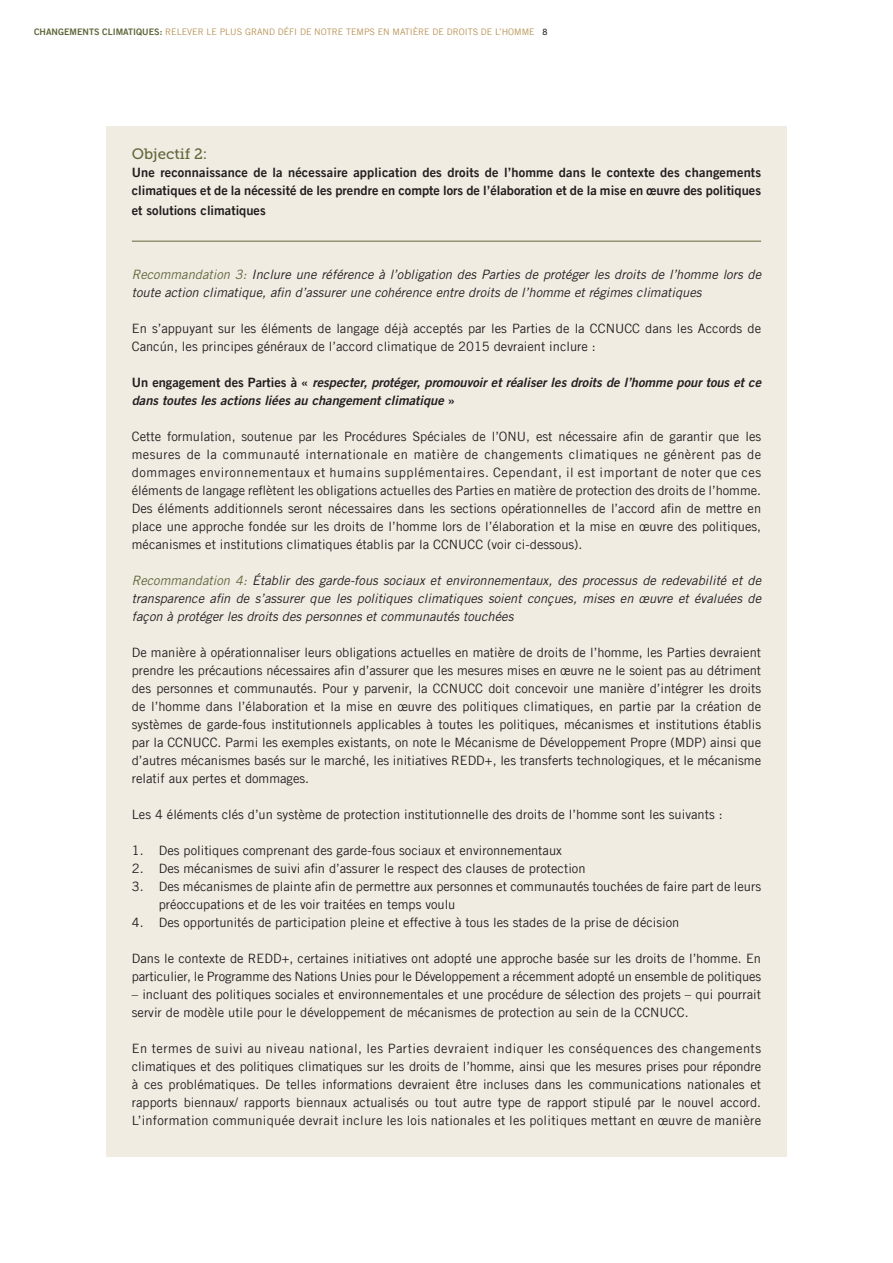
<style>
.page{position:relative;width:893px;height:1263px;background:#fff}
.page>*{position:absolute;margin:0;border:0;box-sizing:border-box;transform-origin:0 0}
.t1{font:15px "Museo Slab 500";color:#61673b}
.t2{font:12.9px/18px "Amnesty Trade Gothic";color:#231f20}
.t3{font:italic 12.9px/18px "Amnesty Trade Gothic";color:#231f20}
.t4{font:12.9px/18px "Amnesty Trade Gothic Bd 2";color:#231f20}
.t5{font:12.9px/18px "Amnesty Trade Gothic Bd 2 Obl";color:#231f20}
.t6{font:12.9px "Amnesty Trade Gothic";letter-spacing:.035em;color:#231f20}
.t7{font:9px "Amnesty Trade Gothic";color:#b89356}
.s1{font-family:"Amnesty Trade Gothic Bd 2";color:#61673b}
.s2{font-family:"Helvetica Neue";color:#231f20}
.s3{color:#61673b}
.s4{font-family:"Amnesty Trade Gothic Bd 2"}
</style>
<div class="page">
<div style="left:106px;top:126px;width:681px;height:1031px;background:#f1ece2"></div>
<hr style="left:132px;top:241px;width:629px;height:1px;background:#61673b">
<p class="t7" style="left:34px;top:27px;width:515px"><span class="s1">CHANGEMENTS CLIMATIQUES:</span> RELEVER LE PLUS GRAND DÉFI DE NOTRE TEMPS EN MATIÈRE DE DROITS DE L’HOMME <span class="s2">8</span></p>
<p class="t1" style="left:132px;top:145px;width:77px">Objectif 2:</p>
<p class="t4" style="left:132px;top:163px;width:631px">Une reconnaissance de la nécessaire application des droits de l’homme dans le contexte des changements climatiques et de la nécessité de les prendre en compte lors de l’élaboration et de la mise en œuvre des politiques</p>
<p class="t4" style="left:132px;top:201px;width:136px">et solutions climatiques</p>
<p class="t3" style="left:132px;top:265px;width:631px"><span class="s3">Recommandation 3:</span> Inclure une référence à l’obligation des Parties de protéger les droits de l’homme lors de toute action climatique, afin d’assurer une cohérence entre droits de l’homme et régimes climatiques</p>
<p class="t2" style="left:132px;top:319px;width:631px">En s’appuyant sur les éléments de langage déjà acceptés par les Parties de la CCNUCC dans les Accords de<br>Cancún, les principes généraux de l’accord climatique de 2015 devraient inclure :</p>
<p class="t5" style="left:132px;top:373px;width:631px"><span class="s4">Un engagement des Parties à «</span> respecter, protéger, promouvoir et réaliser les droits de l’homme pour tous et ce dans toutes les actions liées au changement climatique <span class="s4">»</span></p>
<p class="t2" style="left:132px;top:427px;width:631px;text-align:justify">Cette formulation, soutenue par les Procédures Spéciales de l’ONU, est nécessaire afin de garantir que les mesures de la communauté internationale en matière de changements climatiques ne génèrent pas de dommages environnementaux et humains supplémentaires. Cependant, il est important de noter que ces</p>
<p class="t2" style="left:132px;top:481px;width:631px;text-align:justify">éléments de langage reflètent les obligations actuelles des Parties en matière de protection des droits de l’homme.<br>Des éléments additionnels seront nécessaires dans les sections opérationnelles de l’accord afin de mettre en place une approche fondée sur les droits de l’homme lors de l’élaboration et la mise en œuvre des politiques, mécanismes et institutions climatiques établis par la CCNUCC (voir ci-dessous).</p>
<p class="t3" style="left:132px;top:571px;width:631px;text-align:justify"><span class="s3">Recommandation 4:</span> Établir des garde-fous sociaux et environnementaux, des processus de redevabilité et de transparence afin de s’assurer que les politiques climatiques soient conçues, mises en œuvre et évaluées de façon à protéger les droits des personnes et communautés touchées</p>
<p class="t2" style="left:132px;top:643px;width:631px;text-align:justify">De manière à opérationnaliser leurs obligations actuelles en matière de droits de l’homme, les Parties devraient prendre les précautions nécessaires afin d’assurer que les mesures mises en œuvre ne le soient pas au détriment des personnes et communautés. Pour y parvenir, la CCNUCC doit concevoir une manière d’intégrer les droits de l’homme dans l’élaboration et la mise en œuvre des politiques climatiques, en partie par la création de systèmes de garde-fous institutionnels applicables à toutes les politiques, mécanismes et institutions établis par la CCNUCC. Parmi les exemples existants, on note le Mécanisme de Développement Propre (MDP) ainsi que d’autres mécanismes basés sur le marché, les initiatives REDD+, les transferts technologiques, et le mécanisme relatif aux pertes et dommages.</p>
<p class="t2" style="left:132px;top:805px;width:592px">Les 4 éléments clés d’un système de protection institutionnelle des droits de l’homme sont les suivants :</p>
<p class="t2" style="left:132px;top:841px;width:432px">1. Des politiques comprenant des garde-fous sociaux et environnementaux</p>
<p class="t2" style="left:132px;top:859px;width:455px">2. Des mécanismes de suivi afin d’assurer le respect des clauses de protection</p>
<p class="t2" style="left:159px;top:877px;width:604px;text-indent:-27px">3. Des mécanismes de plainte afin de permettre aux personnes et communautés touchées de faire part de leurs préoccupations et de les voir traitées en temps voulu</p>
<p class="t2" style="left:132px;top:913px;width:549px">4. Des opportunités de participation pleine et effective à tous les stades de la prise de décision</p>
<p class="t2" style="left:132px;top:949px;width:631px">Dans le contexte de REDD+, certaines initiatives ont adopté une approche basée sur les droits de l’homme. En particulier, le Programme des Nations Unies pour le Développement a récemment adopté un ensemble de politiques</p>
<p class="t2" style="left:132px;top:985px;width:631px">– incluant des politiques sociales et environnementales et une procédure de sélection des projets – qui pourrait servir de modèle utile pour le développement de mécanismes de protection au sein de la CCNUCC.</p>
<p class="t6" style="left:132px;top:1041px;width:631px">En termes de suivi au niveau national, les Parties devraient indiquer les conséquences des changements</p>
<p class="t2" style="left:132px;top:1057px;width:631px;text-align:justify">climatiques et des politiques climatiques sur les droits de l’homme, ainsi que les mesures prises pour répondre à ces problématiques. De telles informations devraient être incluses dans les communications nationales et rapports biennaux/ rapports biennaux actualisés ou tout autre type de rapport stipulé par le nouvel accord.<br>L’information communiquée devrait inclure les lois nationales et les politiques mettant en œuvre de manière</p>
</div>
